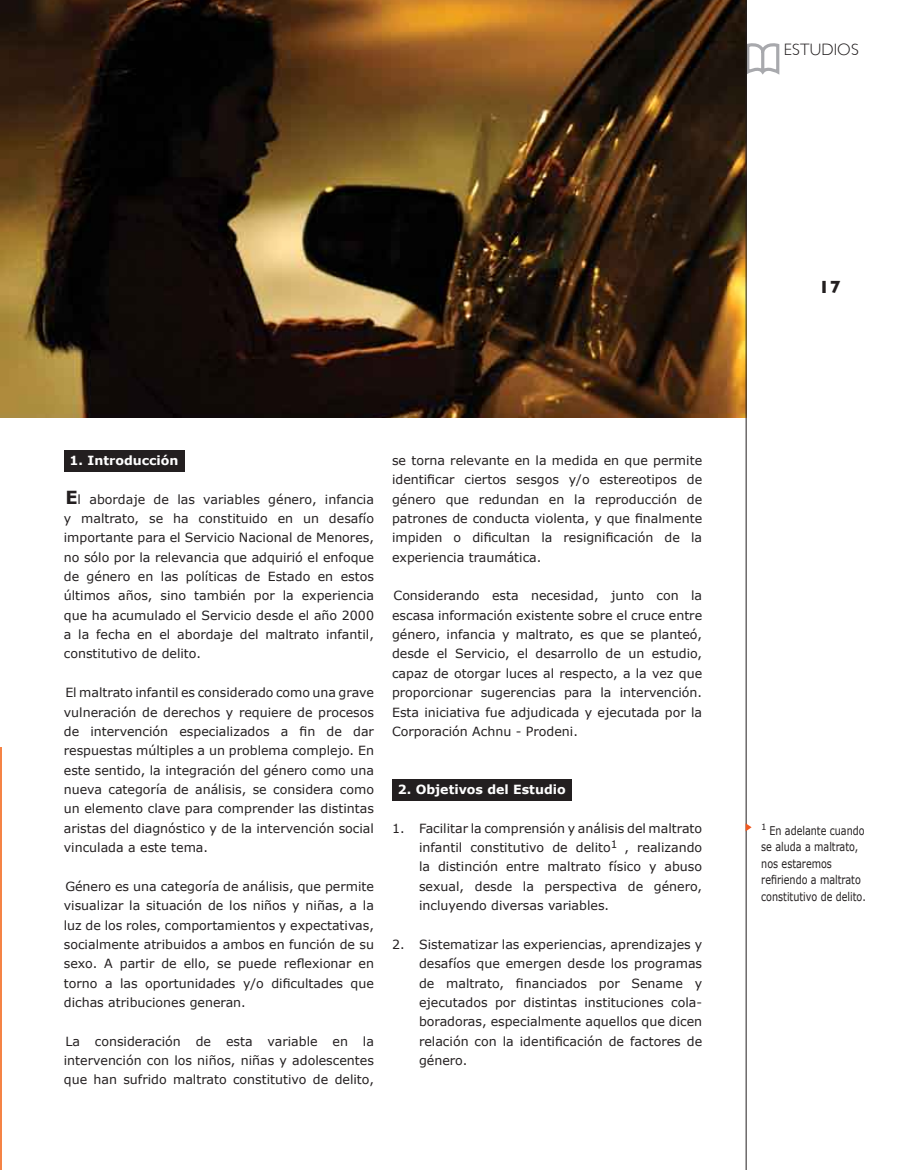
<style>
.page{position:relative;width:915px;height:1170px;background:#fff}
.page>*{position:absolute;margin:0;border:0;box-sizing:border-box;transform-origin:0 0}
.t1{font:700 18px "Gill Sans";color:#231f20}
.t2{font:300 16.5px "Gill Sans";letter-spacing:.01em;color:#231f20}
.t3{font:12.6px/19.4px "Verdana";color:#231f20;text-align:justify}
.t4{font:700 12.6px "Verdana";color:#fff}
.t5{font:12px/16.5px "Verdana";color:#231f20;scale:.8 1}
.s1{font-weight:700;font-size:18px}
</style>
<div class="page">
<svg style="left:746px;top:43px;width:33px;height:33px"></svg>
<hr style="left:0;top:746px;width:2px;height:423px;background:#f58345">
<img style="left:0;top:0;width:745px;height:417px">
<hr style="left:745px;top:0;width:1px;height:1169px;background:#231f20">
<svg style="left:745px;top:823px;width:6px;height:8px"></svg>
<div style="left:64px;top:450px;width:120px;height:21px;background:#231f20"></div>
<div style="left:392px;top:779px;width:180px;height:21px;background:#231f20"></div>
<h2 class="t2" style="left:783px;top:39px;width:76px">ESTUDIOS</h2>
<h1 class="t1" style="left:818px;top:276px;width:10px">17</h1>
<p class="t4" style="left:70px;top:452px;width:110px">1. Introducción</p>
<p class="t3" style="left:64px;top:489px;width:311px"><span class="s1">E</span>l abordaje de las variables género, infancia y maltrato, se ha constituido en un desafío importante para el Servicio Nacional de Menores, no sólo por la relevancia que adquirió el enfoque de género en las políticas de Estado en estos últimos años, sino también por la experiencia que ha acumulado el Servicio desde el año 2000 a la fecha en el abordaje del maltrato infantil, constitutivo de delito.</p>
<p class="t3" style="left:64px;top:682px;width:311px">El maltrato infantil es considerado como una grave vulneración de derechos y requiere de procesos de intervención especializados a fin de dar respuestas múltiples a un problema complejo. En este sentido, la integración del género como una nueva categoría de análisis, se considera como un elemento clave para comprender las distintas aristas del diagnóstico y de la intervención social vinculada a este tema.</p>
<p class="t3" style="left:64px;top:876px;width:311px">Género es una categoría de análisis, que permite visualizar la situación de los niños y niñas, a la luz de los roles, comportamientos y expectativas, socialmente atribuidos a ambos en función de su sexo. A partir de ello, se puede reflexionar en torno a las oportunidades y/o dificultades que dichas atribuciones generan.</p>
<p class="t3" style="left:64px;top:1030px;width:311px">La consideración de esta variable en la intervención con los niños, niñas y adolescentes que han sufrido maltrato constitutivo de delito,</p>
<p class="t3" style="left:392px;top:450px;width:311px">se torna relevante en la medida en que permite identificar ciertos sesgos y/o estereotipos de género que redundan en la reproducción de patrones de conducta violenta, y que finalmente impiden o dificultan la resignificación de la experiencia traumática.</p>
<p class="t3" style="left:392px;top:585px;width:311px">Considerando esta necesidad, junto con la escasa información existente sobre el cruce entre género, infancia y maltrato, es que se planteó, desde el Servicio, el desarrollo de un estudio, capaz de otorgar luces al respecto, a la vez que proporcionar sugerencias para la intervención.<br>Esta iniciativa fue adjudicada y ejecutada por la Corporación Achnu - Prodeni.</p>
<p class="t4" style="left:397px;top:781px;width:169px">2. Objetivos del Estudio</p>
<p class="t3" style="left:419px;top:818px;width:284px;text-indent:-27px">1. Facilitar la comprensión y análisis del maltrato infantil constitutivo de delito<sup>1</sup> , realizando la distinción entre maltrato físico y abuso sexual, desde la perspectiva de género, incluyendo diversas variables.</p>
<p class="t3" style="left:419px;top:934px;width:284px;text-indent:-27px">2. Sistematizar las experiencias, aprendizajes y desafíos que emergen desde los programas de maltrato, financiados por Sename y ejecutados por distintas instituciones cola&shy;boradoras, especialmente aquellos que dicen relación con la identificación de factores de género.</p>
<p class="t5" style="left:761px;top:821px;width:132px"><sup>1</sup> En adelante cuando se aluda a maltrato, nos estaremos refiriendo a maltrato constitutivo de delito.</p>
</div>
